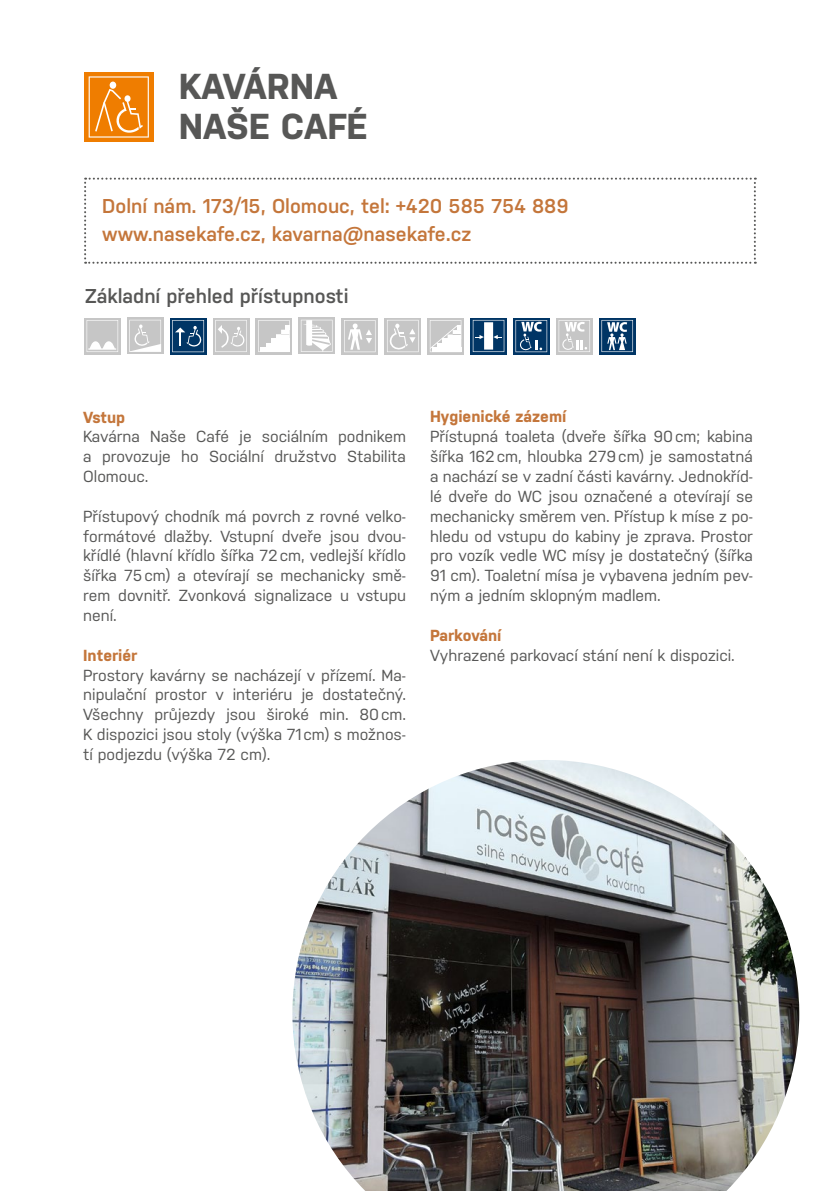
<style>
.page{position:relative;width:840px;height:1191px;background:#fff}
.page>*{position:absolute;margin:0;border:0;box-sizing:border-box;transform-origin:0 0}
.t1{font:700 36px/40px "Nudista";color:#575756}
.t2{font:600 20px/28px "Nudista";color:#c4763b}
.t3{font:600 20px "Nudista";color:#575756}
.t4{font:16px/19.8px "Nudista";color:#575756;text-align:justify}
.t5{font:700 16px "Nudista";color:#c4763b}
</style>
<div class="page">
<div style="left:84px;top:72px;width:69px;height:69px;background:#ef7d00"></div>
<svg style="left:89px;top:76px;width:60px;height:62px"></svg>
<svg style="left:84px;top:178px;width:671px;height:86px"></svg>
<div style="left:84px;top:318px;width:37px;height:36px;background:linear-gradient(to bottom,#d8d8d8,#d3d3d3)"></div>
<svg style="left:87px;top:320px;width:31px;height:32px"></svg>
<svg style="left:170px;top:318px;width:36px;height:36px"></svg>
<div style="left:212px;top:318px;width:37px;height:36px;background:#c6c6c6"></div>
<svg style="left:215px;top:320px;width:32px;height:32px"></svg>
<svg style="left:384px;top:318px;width:37px;height:36px"></svg>
<svg style="left:387px;top:320px;width:31px;height:32px"></svg>
<svg style="left:427px;top:318px;width:37px;height:36px"></svg>
<svg style="left:470px;top:318px;width:36px;height:36px"></svg>
<svg style="left:472px;top:320px;width:32px;height:32px"></svg>
<svg style="left:513px;top:318px;width:36px;height:36px"></svg>
<svg style="left:515px;top:320px;width:32px;height:32px"></svg>
<svg style="left:556px;top:318px;width:36px;height:36px"></svg>
<svg style="left:558px;top:320px;width:31px;height:32px"></svg>
<svg style="left:599px;top:318px;width:36px;height:36px"></svg>
<svg style="left:298px;top:317px;width:37px;height:37px"></svg>
<svg style="left:300px;top:320px;width:32px;height:32px"></svg>
<svg style="left:341px;top:318px;width:37px;height:36px"></svg>
<svg style="left:344px;top:320px;width:31px;height:32px"></svg>
<img style="left:292px;top:760px;width:506px;height:431px">
<div style="left:127px;top:317px;width:36px;height:37px;background:#c6c6c6"></div>
<svg style="left:129px;top:320px;width:32px;height:32px"></svg>
<svg style="left:255px;top:318px;width:37px;height:36px"></svg>
<svg style="left:258px;top:320px;width:31px;height:32px"></svg>
<h1 class="t1" style="left:179px;top:63px;width:190px">KAVÁRNA<br>NAŠE CAFÉ</h1>
<p class="t2" style="left:102px;top:191px;width:467px">Dolní nám. 173/15, Olomouc, tel: +420 585 754 889 www.nasekafe.cz, kavarna@nasekafe.cz</p>
<p class="t3" style="left:85px;top:281px;width:265px">Základní přehled přístupnosti</p>
<p class="t5" style="left:83px;top:405px;width:43px">Vstup</p>
<p class="t4" style="left:83px;top:425px;width:324px">Kavárna Naše Café je sociálním podnikem a provozuje ho Sociální družstvo Stabilita Olomouc.</p>
<p class="t4" style="left:83px;top:505px;width:324px">Přístupový chodník má povrch z rovné velko&shy;formátové dlažby. Vstupní dveře jsou dvou&shy;křídlé (hlavní křídlo šířka 72cm, vedlejší křídlo šířka 75cm) a otevírají se mechanicky smě&shy;rem dovnitř. Zvonková signalizace u vstupu není.</p>
<p class="t5" style="left:83px;top:643px;width:55px">Interiér</p>
<p class="t4" style="left:83px;top:663px;width:324px">Prostory kavárny se nacházejí v přízemí. Ma&shy;nipulační prostor v interiéru je dostatečný.<br>Všechny průjezdy jsou široké min. 80cm.<br>K dispozici jsou stoly (výška 71cm) s možnos&shy;tí podjezdu (výška 72 cm).</p>
<p class="t5" style="left:430px;top:405px;width:138px">Hygienické zázemí</p>
<p class="t4" style="left:430px;top:425px;width:324px">Přístupná toaleta (dveře šířka 90cm; kabina šířka 162cm, hloubka 279cm) je samostatná a nachází se v zadní části kavárny. Jednokříd&shy;lé dveře do WC jsou označené a otevírají se mechanicky směrem ven. Přístup k míse z po&shy;hledu od vstupu do kabiny je zprava. Prostor pro vozík vedle WC mísy je dostatečný (šířka 91 cm). Toaletní mísa je vybavena jedním pev&shy;ným a jedním sklopným madlem.</p>
<p class="t5" style="left:430px;top:623px;width:73px">Parkování</p>
<p class="t4" style="left:430px;top:644px;width:306px">Vyhrazené parkovací stání není k dispozici.</p>
</div>
